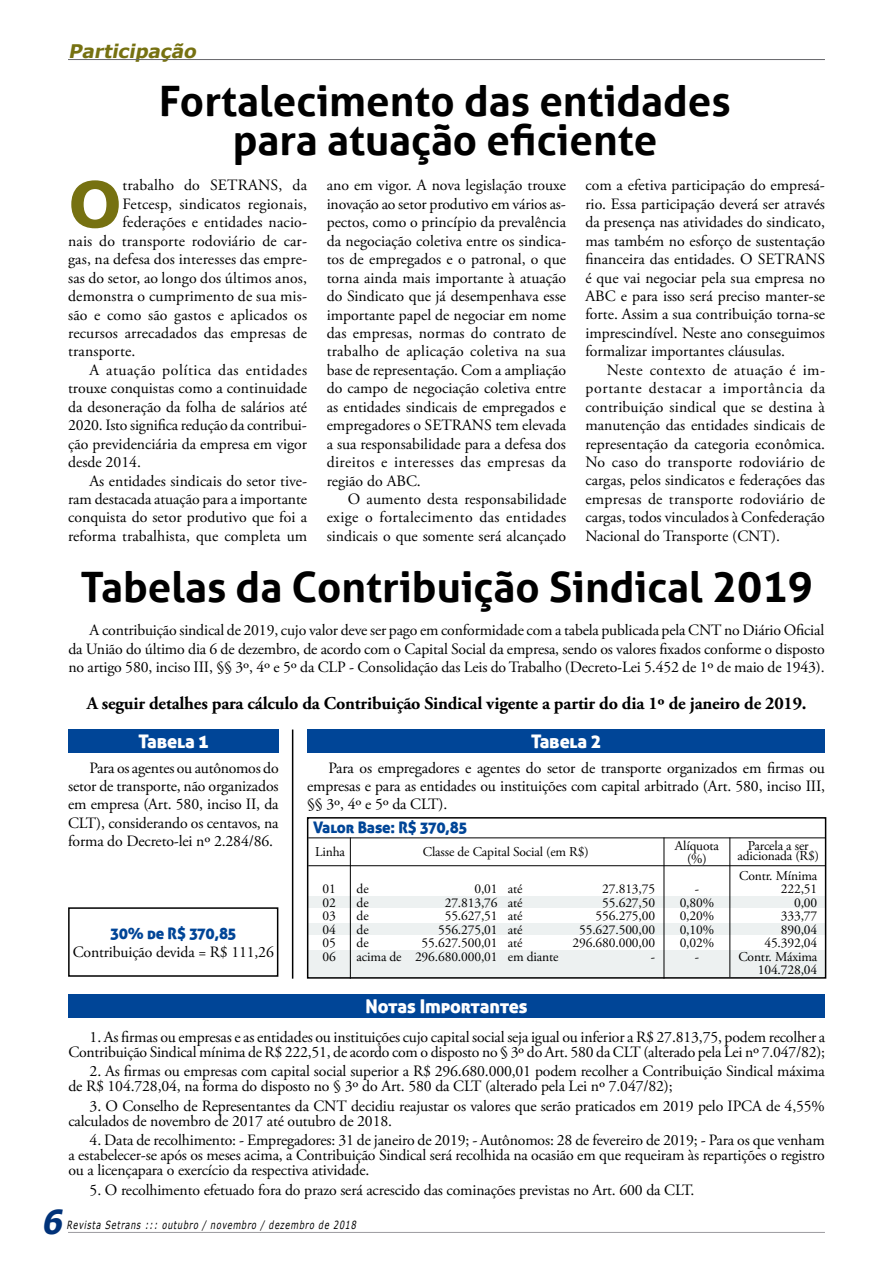
<style>
.page{position:relative;width:893px;height:1263px;background:#fff}
.page>*{position:absolute;margin:0;border:0;box-sizing:border-box;transform-origin:0 0}
.t1{font:700 63.3px "Verdana";color:#767111}
.t2{font:700 42px/39px "Aller";color:#000;text-align:center}
.t3{font:italic 700 33px "Verdana";color:#003279;scale:.9 1}
.t4{font:18.75px "Aller Display";letter-spacing:-.01em;color:#fff}
.t5{font:italic 700 18.75px "Verdana";color:#767111}
.t6{font:700 18px "Adobe Garamond Pro";letter-spacing:-.01em;color:#000}
.t7{font:15.75px/18.5px "Adobe Garamond Pro";letter-spacing:-.01em;color:#000;text-align:justify}
.t8{font:15.75px "Adobe Garamond Pro";letter-spacing:.01em;color:#000}
.t9{font:15.75px "Aller Display";letter-spacing:-.02em;color:#004597}
.t10{font:15.75px "Adobe Garamond Pro";letter-spacing:.035em;color:#000}
.t11{font:13.5px/13.5px "Adobe Garamond Pro";letter-spacing:-.01em;color:#000;text-align:right}
.t12{font:italic 11.25px "Verdana";color:#000;scale:.71 1}
</style>
<div class="page">
<hr style="left:68px;top:1232px;width:757px;height:1px;background:#9c9ba0">
<hr style="left:68px;top:59px;width:757px;height:1px;background:#67676b">
<div style="left:307px;top:896px;width:518px;height:11px;background:#edf1f1"></div>
<div style="left:307px;top:923px;width:518px;height:12px;background:#edf1f1"></div>
<div style="left:307px;top:950px;width:518px;height:27px;background:#edf1f1"></div>
<div style="left:307px;top:817px;width:519px;height:162px;border:2px solid #000"></div>
<hr style="left:308px;top:837px;width:518px;height:1px;background:#000">
<hr style="left:308px;top:865px;width:518px;height:1px;background:#000">
<hr style="left:729px;top:837px;width:1px;height:140px;background:#000">
<hr style="left:664px;top:837px;width:1px;height:142px;background:#000">
<hr style="left:350px;top:837px;width:1px;height:142px;background:#000">
<div style="left:68px;top:907px;width:210px;height:70px;border:2px solid #000"></div>
<div style="left:68px;top:994px;width:757px;height:24px;background:#004597"></div>
<div style="left:68px;top:729px;width:210px;height:24px;background:#004597"></div>
<div style="left:307px;top:729px;width:518px;height:24px;background:#004597"></div>
<hr style="left:292px;top:729px;width:1px;height:250px;background:#000">
<p class="t5" style="left:68px;top:37px;width:134px">Participação</p>
<h2 class="t2" style="left:159px;top:82px;width:573px">Fortalecimento das entidades para atuação eficiente</h2>
<p class="t7" style="left:585px;top:177px;width:241px">com a efetiva participação do empresá&shy;rio. Essa participação deverá ser através da presença nas atividades do sindicato, mas também no esforço de sustentação financeira das entidades. O SETRANS é que vai negociar pela sua empresa no ABC e para isso será preciso manter-se forte. Assim a sua contribuição torna-se imprescindível. Neste ano conseguimos formalizar importantes cláusulas.</p>
<p class="t7" style="left:585px;top:361px;width:241px;text-indent:21px">Neste contexto de atuação é im&shy;portante destacar a importância da contribuição sindical que se destina à manutenção das entidades sindicais de representação da categoria econômica.<br>No caso do transporte rodoviário de cargas, pelos sindicatos e federações das empresas de transporte rodoviário de cargas, todos vinculados à Confederação Nacional do Transporte (CNT).</p>
<h2 class="t2" style="left:80px;top:567px;width:734px">Tabelas da Contribuição Sindical 2019</h2>
<p class="t7" style="left:68px;top:622px;width:758px;text-indent:21px">A contribuição sindical de 2019, cujo valor deve ser pago em conformidade com a tabela publicada pela CNT no Diário Oficial da União do último dia 6 de dezembro, de acordo com o Capital Social da empresa, sendo os valores fixados conforme o disposto no artigo 580, inciso III, §§ 3º, 4º e 5º da CLP - Consolidação das Leis do Trabalho (Decreto-Lei 5.452 de 1º de maio de 1943).</p>
<p class="t6" style="left:87px;top:693px;width:721px">A seguir detalhes para cálculo da Contribuição Sindical vigente a partir do dia 1º de janeiro de 2019.</p>
<h1 class="t1" style="left:68px;top:159px;width:55px">O</h1>
<p class="t8" style="left:123px;top:176px;width:186px">trabalho do SETRANS, da</p>
<p class="t7" style="left:327px;top:177px;width:241px">ano em vigor. A nova legislação trouxe inovação ao setor produtivo em vários as&shy;pectos, como o princípio da prevalência da negociação coletiva entre os sindica&shy;tos de empregados e o patronal, o que torna ainda mais importante à atuação do Sindicato que já desempenhava esse importante papel de negociar em nome das empresas, normas do contrato de trabalho de aplicação coletiva na sua base de representação. Com a ampliação do campo de negociação coletiva entre as entidades sindicais de empregados e empregadores o SETRANS tem elevada a sua responsabilidade para a defesa dos direitos e interesses das empresas da região do ABC.</p>
<p class="t7" style="left:327px;top:490px;width:241px;text-indent:21px">O aumento desta responsabilidade exige o fortalecimento das entidades sindicais o que somente será alcançado</p>
<p class="t8" style="left:123px;top:194px;width:186px">Fetcesp, sindicatos regionais,</p>
<p class="t8" style="left:123px;top:213px;width:186px">federações e entidades nacio-</p>
<p class="t8" style="left:68px;top:231px;width:240px">nais do transporte rodoviário de car-</p>
<p class="t8" style="left:68px;top:250px;width:240px">gas, na defesa dos interesses das empre-</p>
<p class="t8" style="left:68px;top:268px;width:240px">sas do setor, ao longo dos últimos anos,</p>
<p class="t8" style="left:68px;top:287px;width:240px">demonstra o cumprimento de sua mis-</p>
<p class="t8" style="left:68px;top:305px;width:240px">são e como são gastos e aplicados os</p>
<p class="t8" style="left:68px;top:324px;width:240px">recursos arrecadados das empresas de</p>
<p class="t8" style="left:68px;top:342px;width:69px">transporte.</p>
<p class="t10" style="left:89px;top:360px;width:219px">A atuação política das entidades</p>
<p class="t7" style="left:68px;top:380px;width:240px">trouxe conquistas como a continuidade</p>
<p class="t7" style="left:68px;top:398px;width:240px">da desoneração da folha de salários até</p>
<p class="t7" style="left:68px;top:417px;width:240px">2020. Isto significa redução da contribui-</p>
<p class="t7" style="left:68px;top:435px;width:240px">ção previdenciária da empresa em vigor</p>
<p class="t7" style="left:68px;top:453px;width:74px">desde 2014.</p>
<p class="t7" style="left:89px;top:472px;width:219px">As entidades sindicais do setor tive-</p>
<p class="t7" style="left:68px;top:490px;width:240px">ram destacada atuação para a importante</p>
<p class="t7" style="left:68px;top:509px;width:240px">conquista do setor produtivo que foi a</p>
<p class="t7" style="left:68px;top:527px;width:241px">reforma trabalhista, que completa um</p>
<p class="t4" style="left:139px;top:729px;width:72px">Tabela 1</p>
<p class="t4" style="left:531px;top:729px;width:71px">Tabela 2</p>
<p class="t7" style="left:68px;top:759px;width:212px;text-indent:21px">Para os agentes ou autônomos do setor de transporte, não organizados em empresa (Art. 580, inciso II, da CLT), considerando os centavos, na forma do Decreto-lei nº 2.284/86.</p>
<p class="t9" style="left:110px;top:923px;width:127px">30% de R$ 370,85</p>
<p class="t7" style="left:73px;top:943px;width:203px">Contribuição devida = R$ 111,26</p>
<p class="t7" style="left:307px;top:759px;width:519px;text-indent:21px">Para os empregadores e agentes do setor de transporte organizados em firmas ou empresas e para as entidades ou instituições com capital arbitrado (Art. 580, inciso III, §§ 3º, 4º e 5º da CLT).</p>
<p class="t9" style="left:313px;top:817px;width:156px">Valor Base: R$ 370,85</p>
<p class="t11" style="left:315px;top:845px;width:31px">Linha</p>
<p class="t11" style="left:423px;top:845px;width:167px">Classe de Capital Social (em R$)</p>
<p class="t11" style="left:675px;top:839px;width:46px;text-align:center">Alíquota (%)</p>
<p class="t11" style="left:737px;top:841px;width:83px;line-height:10.5px;text-align:center">Parcela a ser adicionada (R$)</p>
<p class="t11" style="left:357px;top:883px;width:47px;text-align:left">de<br>de<br>de<br>de<br>de acima de</p>
<p class="t11" style="left:323px;top:883px;width:15px;text-align:justify">01<br>02<br>03<br>04<br>05<br>06</p>
<p class="t11" style="left:415px;top:883px;width:84px">0,01<br>27.813,76<br>55.627,51<br>556.275,01<br>55.627.500,01<br>296.680.000,01</p>
<p class="t11" style="left:508px;top:883px;width:52px;text-align:left">até<br>até<br>até<br>até<br>até<br>em diante</p>
<p class="t11" style="left:572px;top:883px;width:84px">27.813,75<br>55.627,50<br>556.275,00<br>55.627.500,00<br>296.680.000,00 -</p>
<p class="t11" style="left:680px;top:883px;width:36px;text-align:center">-<br>0,80%<br>0,20%<br>0,10%<br>0,02% -</p>
<p class="t4" style="left:366px;top:994px;width:163px">Notas Importantes</p>
<p class="t11" style="left:738px;top:869px;width:80px">Contr. Mínima<br>222,51<br>0,00<br>333,77<br>890,04<br>45.392,04<br>Contr. Máxima<br>104.728,04</p>
<p class="t7" style="left:68px;top:1030px;width:758px;line-height:15px;text-align:right">1. As firmas ou empresas e as entidades ou instituições cujo capital social seja igual ou inferior a R$ 27.813,75, podem recolher a<br>Contribuição Sindical mínima de R$ 222,51, de acordo com o disposto no § 3º do Art. 580 da CLT (alterado pela Lei nº 7.047/82);</p>
<p class="t7" style="left:68px;top:1064px;width:758px;line-height:15px;text-indent:21px">2. As firmas ou empresas com capital social superior a R$ 296.680.000,01 podem recolher a Contribuição Sindical máxima de R$ 104.728,04, na forma do disposto no § 3º do Art. 580 da CLT (alterado pela Lei nº 7.047/82);</p>
<p class="t7" style="left:68px;top:1099px;width:758px;line-height:15px;text-indent:21px">3. O Conselho de Representantes da CNT decidiu reajustar os valores que serão praticados em 2019 pelo IPCA de 4,55% calculados de novembro de 2017 até outubro de 2018.</p>
<p class="t7" style="left:68px;top:1133px;width:758px;line-height:15px;text-indent:21px">4. Data de recolhimento: - Empregadores: 31 de janeiro de 2019; - Autônomos: 28 de fevereiro de 2019; - Para os que venham a estabelecer-se após os meses acima, a Contribuição Sindical será recolhida na ocasião em que requeiram às repartições o registro ou a licençapara o exercício da respectiva atividade.</p>
<p class="t7" style="left:90px;top:1181px;width:606px">5. O recolhimento efetuado fora do prazo será acrescido das cominações previstas no Art. 600 da CLT.</p>
<h3 class="t3" style="left:41px;top:1198px;width:34px">6</h3>
<p class="t12" style="left:67px;top:1217px;width:413px">Revista Setrans ::: outubro / novembro / dezembro de 2018</p>
</div>
